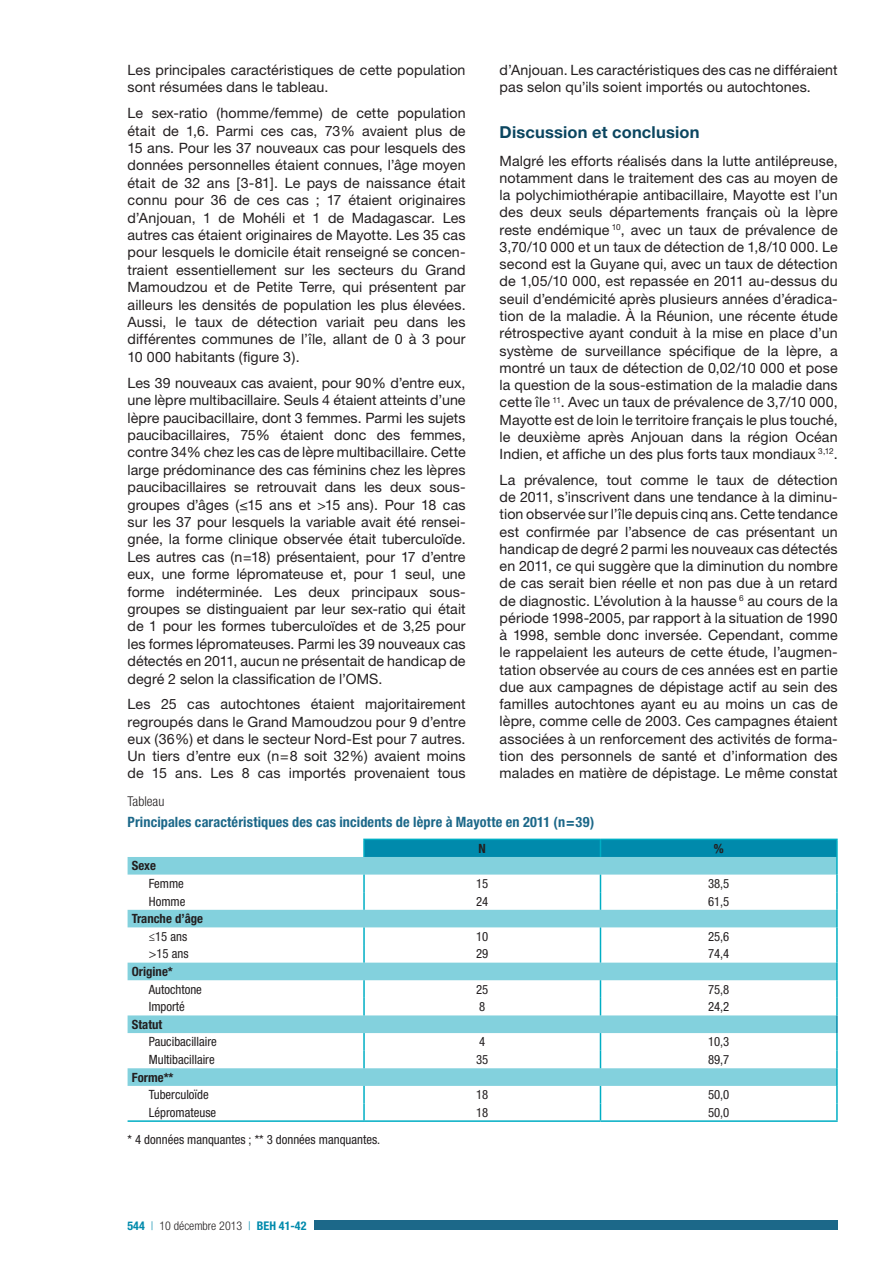
<style>
.page{position:relative;width:893px;height:1263px;background:#fff}
.page>*{position:absolute;margin:0;border:0;box-sizing:border-box;transform-origin:0 0}
.t1{font:700 16.5px "Helvetica Neue";letter-spacing:.01em;color:#0b4660}
.t2{font:14.25px/17.2px "Helvetica Neue";letter-spacing:.005em;color:#231f20;text-align:justify}
.t3{font:700 condensed 14.25px "Helvetica Neue";letter-spacing:.01em;color:#1c6889}
.t4{font:300 condensed 13.5px "Helvetica Neue";color:#231f20}
.t5{font:condensed 12.75px "Helvetica Neue LT Std";color:#231f20}
.t6{font:700 condensed 12.75px "Helvetica Neue LT Std";color:#231f20}
.t7{font:300 condensed 12px "Helvetica Neue";color:#231f20}
.s1{font-style:inherit}
.s2{font-weight:700;color:#008aac}
.s3{color:#008aac}
</style>
<div class="page">
<div style="left:315px;top:1220px;width:523px;height:10px;background:#1c6889"></div>
<svg style="left:128px;top:857px;width:235px;height:229px"></svg>
<hr style="left:128px;top:1120px;width:236px;height:2px;background:#00aec4">
<hr style="left:364px;top:1120px;width:236px;height:2px;background:#00aec4">
<hr style="left:600px;top:1120px;width:238px;height:2px;background:#00aec4">
<svg style="left:363px;top:839px;width:475px;height:281px"></svg>
<p class="t2" style="left:128px;top:61px;width:339px">Les principales caractéristiques de cette population sont résumées dans le tableau.</p>
<p class="t2" style="left:128px;top:104px;width:340px">Le sex-ratio (homme/femme) de cette population était de 1,6. Parmi ces cas, 73% avaient plus de 15 ans. Pour les 37 nouveaux cas pour lesquels des données personnelles étaient connues, l’âge moyen était de 32 ans [3-81]. Le pays de naissance était connu pour 36 de ces cas ; 17 étaient originaires d’Anjouan, 1 de Mohéli et 1 de Madagascar. Les autres cas étaient originaires de Mayotte. Les 35 cas pour lesquels le domicile était renseigné se concen&shy;traient essentiellement sur les secteurs du Grand Mamoudzou et de Petite Terre, qui présentent par ailleurs les densités de population les plus élevées.<br>Aussi, le taux de détection variait peu dans les différentes communes de l’île, allant de 0 à 3 pour 10 000 habitants (figure 3).</p>
<p class="t2" style="left:128px;top:374px;width:340px">Les 39 nouveaux cas avaient, pour 90% d’entre eux, une lèpre multibacillaire. Seuls 4 étaient atteints d’une lèpre paucibacillaire, dont 3 femmes. Parmi les sujets paucibacillaires, 75% étaient donc des femmes, contre 34% chez les cas de lèpre multibacillaire. Cette large prédominance des cas féminins chez les lèpres paucibacillaires se retrouvait dans les deux sous&shy;groupes d’âges (<span class="s1">≤</span>15 ans et &gt;15 ans). Pour 18 cas sur les 37 pour lesquels la variable avait été rensei&shy;gnée, la forme clinique observée était tuberculoïde.<br>Les autres cas (n=18) présentaient, pour 17 d’entre eux, une forme lépromateuse et, pour 1 seul, une forme indéterminée. Les deux principaux sous&shy;groupes se distinguaient par leur sex-ratio qui était de 1 pour les formes tuberculoïdes et de 3,25 pour les formes lépromateuses. Parmi les 39 nouveaux cas détectés en 2011, aucun ne présentait de handicap de degré 2 selon la classification de l’OMS.</p>
<p class="t2" style="left:128px;top:695px;width:340px">Les 25 cas autochtones étaient majoritairement regroupés dans le Grand Mamoudzou pour 9 d’entre eux (36%) et dans le secteur Nord-Est pour 7 autres.<br>Un tiers d’entre eux (n=8 soit 32%) avaient moins de 15 ans. Les 8 cas importés provenaient tous</p>
<p class="t2" style="left:500px;top:61px;width:339px">d’Anjouan. Les caractéristiques des cas ne différaient pas selon qu’ils soient importés ou autochtones.</p>
<p class="t1" style="left:500px;top:122px;width:201px">Discussion et conclusion</p>
<p class="t2" style="left:500px;top:152px;width:340px">Malgré les efforts réalisés dans la lutte antilépreuse, notamment dans le traitement des cas au moyen de la polychimiothérapie antibacillaire, Mayotte est l’un des deux seuls départements français où la lèpre reste endémique <sup>10</sup>, avec un taux de prévalence de 3,70/10 000 et un taux de détection de 1,8/10 000. Le second est la Guyane qui, avec un taux de détection de 1,05/10 000, est repassée en 2011 au-dessus du seuil d’endémicité après plusieurs années d’éradica&shy;tion de la maladie. À la Réunion, une récente étude rétrospective ayant conduit à la mise en place d’un système de surveillance spécifique de la lèpre, a montré un taux de détection de 0,02/10 000 et pose la question de la sous-estimation de la maladie dans cette île <sup>11</sup>. Avec un taux de prévalence de 3,7/10 000, Mayotte est de loin le territoire français le plus touché, le deuxième après Anjouan dans la région Océan Indien, et affiche un des plus forts taux mondiaux <sup>3,12</sup>.</p>
<p class="t2" style="left:500px;top:471px;width:340px">La prévalence, tout comme le taux de détection de 2011, s’inscrivent dans une tendance à la diminu&shy;tion observée sur l’île depuis cinq ans. Cette tendance est confirmée par l’absence de cas présentant un handicap de degré 2 parmi les nouveaux cas détectés en 2011, ce qui suggère que la diminution du nombre de cas serait bien réelle et non pas due à un retard de diagnostic. L’évolution à la hausse <sup>6</sup> au cours de la période 1998-2005, par rapport à la situation de 1990 à 1998, semble donc inversée. Cependant, comme le rappelaient les auteurs de cette étude, l’augmen&shy;tation observée au cours de ces années est en partie due aux campagnes de dépistage actif au sein des familles autochtones ayant eu au moins un cas de lèpre, comme celle de 2003. Ces campagnes étaient associées à un renforcement des activités de forma&shy;tion des personnels de santé et d’information des malades en matière de dépistage. Le même constat</p>
<p class="t4" style="left:128px;top:793px;width:38px">Tableau</p>
<p class="t3" style="left:128px;top:813px;width:468px">Principales caractéristiques des cas incidents de lèpre à Mayotte en 2011 (n=39)</p>
<p class="t6" style="left:479px;top:840px;width:9px">N</p>
<p class="t6" style="left:714px;top:840px;width:11px">%</p>
<p class="t6" style="left:132px;top:858px;width:26px">Sexe</p>
<p class="t5" style="left:149px;top:876px;width:37px">Femme</p>
<p class="t5" style="left:476px;top:876px;width:14px">15</p>
<p class="t5" style="left:708px;top:876px;width:23px">38,5</p>
<p class="t5" style="left:149px;top:894px;width:38px">Homme</p>
<p class="t5" style="left:476px;top:894px;width:14px">24</p>
<p class="t5" style="left:708px;top:894px;width:23px">61,5</p>
<p class="t6" style="left:132px;top:911px;width:73px">Tranche d’âge</p>
<p class="t5" style="left:149px;top:929px;width:40px">≤15 ans</p>
<p class="t5" style="left:476px;top:929px;width:14px">10</p>
<p class="t5" style="left:708px;top:929px;width:23px">25,6</p>
<p class="t5" style="left:149px;top:946px;width:41px">&gt;15 ans</p>
<p class="t5" style="left:476px;top:946px;width:14px">29</p>
<p class="t5" style="left:708px;top:946px;width:23px">74,4</p>
<p class="t6" style="left:132px;top:964px;width:43px">Origine*</p>
<p class="t5" style="left:149px;top:982px;width:55px">Autochtone</p>
<p class="t5" style="left:476px;top:982px;width:14px">25</p>
<p class="t5" style="left:708px;top:982px;width:23px">75,8</p>
<p class="t5" style="left:149px;top:999px;width:38px">Importé</p>
<p class="t5" style="left:479px;top:999px;width:8px">8</p>
<p class="t5" style="left:708px;top:999px;width:23px">24,2</p>
<p class="t6" style="left:132px;top:1016px;width:32px">Statut</p>
<p class="t5" style="left:149px;top:1034px;width:69px">Paucibacillaire</p>
<p class="t5" style="left:479px;top:1034px;width:8px">4</p>
<p class="t5" style="left:708px;top:1034px;width:23px">10,3</p>
<p class="t5" style="left:149px;top:1052px;width:67px">Multibacillaire</p>
<p class="t5" style="left:476px;top:1052px;width:14px">35</p>
<p class="t5" style="left:708px;top:1052px;width:23px">89,7</p>
<p class="t6" style="left:132px;top:1069px;width:43px">Forme**</p>
<p class="t5" style="left:149px;top:1087px;width:61px">Tuberculoïde</p>
<p class="t5" style="left:476px;top:1087px;width:14px">18</p>
<p class="t5" style="left:708px;top:1087px;width:23px">50,0</p>
<p class="t5" style="left:149px;top:1105px;width:69px">Lépromateuse</p>
<p class="t5" style="left:476px;top:1105px;width:14px">18</p>
<p class="t5" style="left:708px;top:1105px;width:23px">50,0</p>
<p class="t5" style="left:128px;top:1132px;width:254px">* 4 données manquantes ; ** 3 données manquantes.</p>
<p class="t7" style="left:128px;top:1219px;width:180px"><span class="s2">544</span> <span class="s3">|</span> 10 décembre 2013 <span class="s3">|</span> <span class="s2">BEH 41-42</span></p>
</div>
